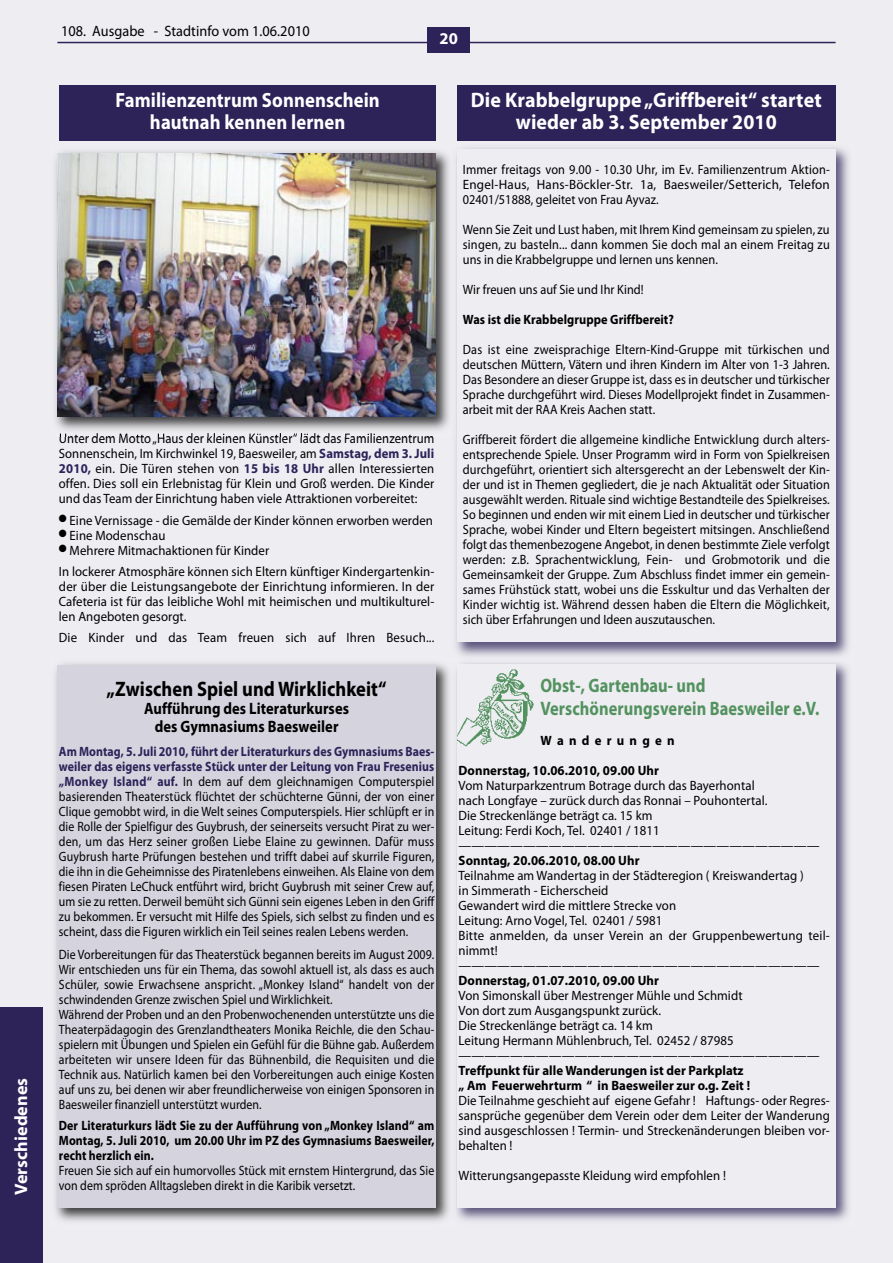
<style>
.page{position:relative;width:893px;height:1263px;background:#eeedf2}
.page>*{position:absolute;margin:0;border:0;box-sizing:border-box;transform-origin:0 0}
.t1{font:700 21px/22.5px "Myriad Pro";letter-spacing:.005em;color:#fff;text-align:center;scale:.95 1}
.t2{font:700 21px "Myriad Pro";letter-spacing:.005em;color:#000;scale:.88 1}
.t3{font:700 20.7px/22.5px "Myriad Pro";letter-spacing:.005em;color:#fff;text-align:center;scale:.9 1}
.t4{font:700 19.5px/22.5px "Myriad Pro";letter-spacing:.005em;color:#53925f;scale:.84 1}
.t5{font:700 18px "Myriad Pro";letter-spacing:.005em;color:#fff}
.t6{font:700 16.5px/18px "Myriad Pro";letter-spacing:.005em;color:#000;text-align:center;scale:.88 1}
.t7{font:700 16.5px "Myriad Pro";color:#fff}
.t8{font:15px "Myriad Pro";letter-spacing:.005em;color:#000;scale:.95 1}
.t9{font:13.5px/15px "Myriad Pro";letter-spacing:.005em;color:#000;scale:.88 1}
.t10{font:13.5px/15px "Myriad Pro";letter-spacing:.005em;color:#000;text-align:justify;scale:.91 1}
.t11{font:13.5px/15px "Myriad Pro";letter-spacing:.005em;color:#000;scale:.95 1}
.t12{font:13.5px/15px "Myriad Pro";letter-spacing:.005em;color:#000;text-align:justify;scale:.94 1}
.t13{font:700 13.5px/15px "Myriad Pro";letter-spacing:.005em;color:#000;scale:.95 1}
.t14{font:700 13.5px/15px "Myriad Pro";letter-spacing:.005em;color:#000;text-align:justify;scale:.88 1}
.t15{font:700 13.5px "Myriad Pro";letter-spacing:.005em;color:#000;scale:.91 1}
.s1{font-weight:700;color:#2d2359}
</style>
<div class="page">
<div style="left:0;top:1008px;width:43px;height:255px;background:#2d2359"></div>
<hr style="left:57px;top:42px;width:779px;height:1px;background:#2d2359">
<div style="left:427px;top:28px;width:43px;height:25px;background:#2d2359"></div>
<div style="left:60px;top:85px;width:376px;height:55px;background:#2d2359"></div>
<div style="left:457px;top:85px;width:379px;height:55px;background:#2d2359"></div>
<img style="left:55px;top:151px;width:394px;height:285px">
<img style="left:60px;top:433px;width:91px;height:3px">
<img style="left:57px;top:154px;width:379px;height:263px">
<img style="left:55px;top:663px;width:394px;height:559px">
<div style="left:57px;top:665px;width:379px;height:543px;background:#d5d3de"></div>
<img style="left:456px;top:148px;width:393px;height:1073px">
<div style="left:457px;top:149px;width:379px;height:493px;background:#eeedf2"></div>
<img style="left:456px;top:657px;width:393px;height:4px">
<div style="left:457px;top:664px;width:379px;height:544px;background:#eeedf2"></div>
<img style="left:457px;top:669px;width:77px;height:78px">
<h3 class="t5" style="left:14px;top:1195px;width:119px;rotate:-90deg">Verschiedenes</h3>
<p class="t8" style="left:61px;top:26px;width:263px">108. Ausgabe - Stadtinfo vom 1.06.2010</p>
<p class="t7" style="left:439px;top:32px;width:20px">20</p>
<h2 class="t3" style="left:116px;top:90px;width:295px">Familienzentrum Sonnenschein hautnah kennen lernen</h2>
<h1 class="t1" style="left:471px;top:90px;width:371px">Die Krabbelgruppe „Griffbereit“ startet wieder ab 3. September 2010</h1>
<p class="t12" style="left:59px;top:432px;width:401px">Unter dem Motto „Haus der kleinen Künstler“ lädt das Familienzentrum Sonnenschein, Im Kirchwinkel 19, Baesweiler, am <span class="s1">Samstag, dem 3. Juli 2010,</span> ein. Die Türen stehen von <span class="s1">15 bis 18 Uhr</span> allen Interessierten offen. Dies soll ein Erlebnistag für Klein und Groß werden. Die Kinder und das Team der Einrichtung haben viele Attraktionen vorbereitet:</p>
<p class="t11" style="left:59px;top:514px;width:395px">● Eine Vernissage - die Gemälde der Kinder können erworben werden</p>
<p class="t11" style="left:59px;top:529px;width:114px">● Eine Modenschau</p>
<p class="t11" style="left:59px;top:541px;width:397px;line-height:21px">● Mehrere Mitmachaktionen für Kinder<br>In lockerer Atmosphäre können sich Eltern künftiger Kindergartenkin-</p>
<p class="t11" style="left:59px;top:580px;width:397px;text-align:justify">der über die Leistungsangebote der Einrichtung informieren. In der Cafeteria ist für das leibliche Wohl mit heimischen und multikulturel&shy;len Angeboten gesorgt.</p>
<p class="t11" style="left:59px;top:631px;width:397px">Die Kinder und das Team freuen sich auf Ihren Besuch...</p>
<h1 class="t2" style="left:107px;top:681px;width:320px">„Zwischen Spiel und Wirklichkeit“</h1>
<p class="t6" style="left:144px;top:701px;width:234px">Aufführung des Literaturkurses des Gymnasiums Baesweiler</p>
<p class="t9" style="left:59px;top:745px;width:428px;text-align:justify"><span class="s1">Am Montag, 5. Juli 2010, führt der Literaturkurs des Gymnasiums Baes&shy;weiler das eigens verfasste Stück unter der Leitung von Frau Fresenius „Monkey Island“ auf.</span> In dem auf dem gleichnamigen Computerspiel basierenden Theaterstück flüchtet der schüchterne Günni, der von einer Clique gemobbt wird, in die Welt seines Computerspiels. Hier schlüpft er in die Rolle der Spielfigur des Guybrush, der seinerseits versucht Pirat zu wer&shy;den, um das Herz seiner großen Liebe Elaine zu gewinnen. Dafür muss Guybrush harte Prüfungen bestehen und trifft dabei auf skurrile Figuren, die ihn in die Geheimnisse des Piratenlebens einweihen. Als Elaine von dem fiesen Piraten LeChuck entführt wird, bricht Guybrush mit seiner Crew auf, um sie zu retten. Derweil bemüht sich Günni sein eigenes Leben in den Griff zu bekommen. Er versucht mit Hilfe des Spiels, sich selbst zu finden und es scheint, dass die Figuren wirklich ein Teil seines realen Lebens werden.</p>
<p class="t9" style="left:59px;top:948px;width:428px">Die Vorbereitungen für das Theaterstück begannen bereits im August 2009.<br>Wir entschieden uns für ein Thema, das sowohl aktuell ist, als dass es auch Schüler, sowie Erwachsene anspricht. „Monkey Island“ handelt von der schwindenden Grenze zwischen Spiel und Wirklichkeit.<br>Während der Proben und an den Probenwochenenden unterstützte uns die Theaterpädagogin des Grenzlandtheaters Monika Reichle, die den Schau&shy;spielern mit Übungen und Spielen ein Gefühl für die Bühne gab. Außerdem arbeiteten wir unsere Ideen für das Bühnenbild, die Requisiten und die Technik aus. Natürlich kamen bei den Vorbereitungen auch einige Kosten auf uns zu, bei denen wir aber freundlicherweise von einigen Sponsoren in Baesweiler finanziell unterstützt wurden.</p>
<p class="t14" style="left:59px;top:1119px;width:428px">Der Literaturkurs lädt Sie zu der Aufführung von „Monkey Island“ am Montag, 5. Juli 2010, um 20.00 Uhr im PZ des Gymnasiums Baesweiler, recht herzlich ein.</p>
<p class="t9" style="left:59px;top:1164px;width:428px">Freuen Sie sich auf ein humorvolles Stück mit ernstem Hintergrund, das Sie von dem spröden Alltagsleben direkt in die Karibik versetzt.</p>
<p class="t10" style="left:463px;top:163px;width:405px">Immer freitags von 9.00 - 10.30 Uhr, im Ev. Familienzentrum Aktion-Engel-Haus, Hans-Böckler-Str. 1a, Baesweiler/Setterich, Telefon 02401/51888, geleitet von Frau Ayvaz.</p>
<p class="t10" style="left:463px;top:223px;width:405px">Wenn Sie Zeit und Lust haben, mit Ihrem Kind gemeinsam zu spielen, zu singen, zu basteln... dann kommen Sie doch mal an einem Freitag zu uns in die Krabbelgruppe und lernen uns kennen.</p>
<p class="t10" style="left:463px;top:283px;width:200px">Wir freuen uns auf Sie und Ihr Kind!</p>
<p class="t15" style="left:463px;top:314px;width:234px">Was ist die Krabbelgruppe Griffbereit?</p>
<p class="t10" style="left:463px;top:343px;width:405px">Das ist eine zweisprachige Eltern-Kind-Gruppe mit türkischen und deutschen Müttern, Vätern und ihren Kindern im Alter von 1-3 Jahren.<br>Das Besondere an dieser Gruppe ist, dass es in deutscher und türkischer Sprache durchgeführt wird. Dieses Modellprojekt findet in Zusammen&shy;arbeit mit der RAA Kreis Aachen statt.</p>
<p class="t10" style="left:463px;top:433px;width:405px">Griffbereit fördert die allgemeine kindliche Entwicklung durch alters&shy;entsprechende Spiele. Unser Programm wird in Form von Spielkreisen durchgeführt, orientiert sich altersgerecht an der Lebenswelt der Kin&shy;der und ist in Themen gegliedert, die je nach Aktualität oder Situation ausgewählt werden. Rituale sind wichtige Bestandteile des Spielkreises.<br>So beginnen und enden wir mit einem Lied in deutscher und türkischer Sprache, wobei Kinder und Eltern begeistert mitsingen. Anschließend folgt das themenbezogene Angebot, in denen bestimmte Ziele verfolgt werden: z.B. Sprachentwicklung, Fein- und Grobmotorik und die Gemeinsamkeit der Gruppe. Zum Abschluss findet immer ein gemein&shy;sames Frühstück statt, wobei uns die Esskultur und das Verhalten der Kinder wichtig ist. Während dessen haben die Eltern die Möglichkeit, sich über Erfahrungen und Ideen auszutauschen.</p>
<h3 class="t4" style="left:540px;top:676px;width:334px">Obst-, Gartenbau- und<br>Verschönerungsverein Baesweiler e.V.</h3>
<p class="t13" style="left:540px;top:734px;width:143px">W a n d e r u n g e n</p>
<p class="t13" style="left:459px;top:764px;width:212px">Donnerstag, 10.06.2010, 09.00 Uhr</p>
<p class="t11" style="left:459px;top:779px;width:381px">Vom Naturparkzentrum Botrage durch das Bayerhontal<br>nach Longfaye – zurück durch das Ronnai – Pouhontertal.<br>Die Streckenlänge beträgt ca. 15 km<br>Leitung: Ferdi Koch, Tel. 02401 / 1811 ————————————————————————————</p>
<p class="t13" style="left:459px;top:854px;width:192px">Sonntag, 20.06.2010, 08.00 Uhr</p>
<p class="t11" style="left:459px;top:869px;width:392px">Teilnahme am Wandertag in der Städteregion ( Kreiswandertag )<br>in Simmerath - Eicherscheid<br>Gewandert wird die mittlere Strecke von<br>Leitung: Arno Vogel, Tel. 02401 / 5981<br>Bitte anmelden, da unser Verein an der Gruppenbewertung teil&shy;nimmt! ————————————————————————————</p>
<p class="t13" style="left:459px;top:974px;width:212px">Donnerstag, 01.07.2010, 09.00 Uhr</p>
<p class="t11" style="left:459px;top:989px;width:381px">Von Simonskall über Mestrenger Mühle und Schmidt<br>Von dort zum Ausgangspunkt zurück.<br>Die Streckenlänge beträgt ca. 14 km<br>Leitung Hermann Mühlenbruch, Tel. 02452 / 87985 ————————————————————————————</p>
<p class="t13" style="left:459px;top:1064px;width:308px">Treffpunkt für alle Wanderungen ist der Parkplatz „ Am Feuerwehrturm “ in Baesweiler zur o.g. Zeit !</p>
<p class="t11" style="left:459px;top:1094px;width:392px;text-align:justify">Die Teilnahme geschieht auf eigene Gefahr ! Haftungs- oder Regres&shy;sansprüche gegenüber dem Verein oder dem Leiter der Wanderung sind ausgeschlossen ! Termin- und Streckenänderungen bleiben vor&shy;behalten !</p>
<p class="t11" style="left:459px;top:1169px;width:283px">Witterungsangepasste Kleidung wird empfohlen !</p>
</div>
